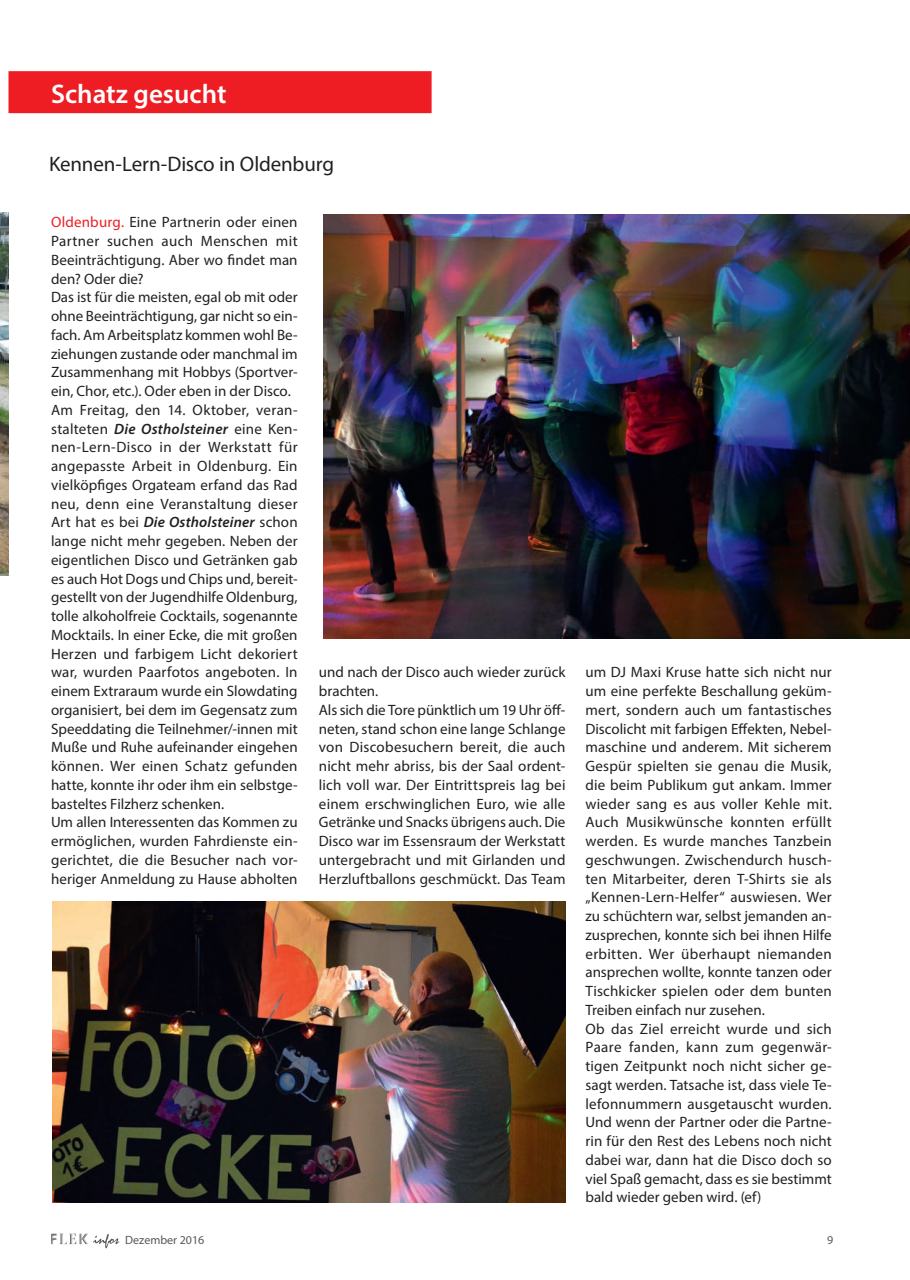
<style>
.page{position:relative;width:910px;height:1280px;background:#fff}
.page>*{position:absolute;margin:0;border:0;box-sizing:border-box;transform-origin:0 0}
.t1{font:600 27px "Myriad Pro";color:#fff}
.t2{font:21px "Myriad Pro";letter-spacing:-.005em;color:#231f20}
.t3{font:15px/18.8px "Myriad Pro";letter-spacing:.005em;color:#231f20}
.t4{font:12px "Myriad Pro";color:#57585a}
.s1{color:#ee1d23}
.s2{font-weight:600;font-style:italic}
</style>
<div class="page">
<svg style="left:69px;top:1233px;width:8px;height:11px"></svg>
<svg style="left:93px;top:1234px;width:26px;height:14px"></svg>
<img style="left:0;top:212px;width:9px;height:364px">
<div style="left:9px;top:71px;width:423px;height:42px;background:#ee1d23"></div>
<img style="left:323px;top:214px;width:587px;height:425px">
<img style="left:52px;top:901px;width:514px;height:301px">
<h1 class="t1" style="left:51px;top:76px;width:177px">Schatz gesucht</h1>
<h2 class="t2" style="left:49px;top:151px;width:287px">Kennen-Lern-Disco in Oldenburg</h2>
<p class="t3" style="left:51px;top:213px;width:248px"><span class="s1">Oldenburg.</span> Eine Partnerin oder einen Partner suchen auch Menschen mit Beeinträchtigung. Aber wo findet man den? Oder die?<br>Das ist für die meisten, egal ob mit oder ohne Beeinträchtigung, gar nicht so ein&shy;fach. Am Arbeitsplatz kommen wohl Be&shy;ziehungen zustande oder manchmal im Zusammenhang mit Hobbys (Sportver&shy;ein, Chor, etc.). Oder eben in der Disco.<br>Am Freitag, den 14. Oktober, veran&shy;stalteten <span class="s2">Die Ostholsteiner</span> eine Ken&shy;nen-Lern-Disco in der Werkstatt für angepasste Arbeit in Oldenburg. Ein vielköpfiges Orgateam erfand das Rad neu, denn eine Veranstaltung dieser Art hat es bei <span class="s2">Die Ostholsteiner</span> schon lange nicht mehr gegeben. Neben der eigentlichen Disco und Getränken gab es auch Hot Dogs und Chips und, bereit&shy;gestellt von der Jugendhilfe Oldenburg, tolle alkoholfreie Cocktails, sogenannte Mocktails. In einer Ecke, die mit großen Herzen und farbigem Licht dekoriert war, wurden Paarfotos angeboten. In einem Extraraum wurde ein Slowdating organisiert, bei dem im Gegensatz zum Speeddating die Teilnehmer/-innen mit Muße und Ruhe aufeinander eingehen können. Wer einen Schatz gefunden hatte, konnte ihr oder ihm ein selbstge&shy;basteltes Filzherz schenken.<br>Um allen Interessenten das Kommen zu ermöglichen, wurden Fahrdienste ein&shy;gerichtet, die die Besucher nach vor&shy;heriger Anmeldung zu Hause abholten</p>
<p class="t3" style="left:319px;top:663px;width:248px">und nach der Disco auch wieder zurück brachten.<br>Als sich die Tore pünktlich um 19 Uhr öff&shy;neten, stand schon eine lange Schlange von Discobesuchern bereit, die auch nicht mehr abriss, bis der Saal ordent&shy;lich voll war. Der Eintrittspreis lag bei einem erschwinglichen Euro, wie alle Getränke und Snacks übrigens auch. Die Disco war im Essensraum der Werkstatt untergebracht und mit Girlanden und Herzluftballons geschmückt. Das Team</p>
<p class="t3" style="left:585px;top:663px;width:248px">um DJ Maxi Kruse hatte sich nicht nur um eine perfekte Beschallung geküm&shy;mert, sondern auch um fantastisches Discolicht mit farbigen Effekten, Nebel&shy;maschine und anderem. Mit sicherem Gespür spielten sie genau die Musik, die beim Publikum gut ankam. Immer wieder sang es aus voller Kehle mit.<br>Auch Musikwünsche konnten erfüllt werden. Es wurde manches Tanzbein geschwungen. Zwischendurch husch&shy;ten Mitarbeiter, deren T-Shirts sie als „Kennen-Lern-Helfer“ auswiesen. Wer zu schüchtern war, selbst jemanden an&shy;zusprechen, konnte sich bei ihnen Hilfe erbitten. Wer überhaupt niemanden ansprechen wollte, konnte tanzen oder Tischkicker spielen oder dem bunten Treiben einfach nur zusehen.<br>Ob das Ziel erreicht wurde und sich Paare fanden, kann zum gegenwär&shy;tigen Zeitpunkt noch nicht sicher ge&shy;sagt werden. Tatsache ist, dass viele Te&shy;lefonnummern ausgetauscht wurden.<br>Und wenn der Partner oder die Partne&shy;rin für den Rest des Lebens noch nicht dabei war, dann hat die Disco doch so viel Spaß gemacht, dass es sie bestimmt bald wieder geben wird. (ef)</p>
<p class="t4" style="left:125px;top:1233px;width:81px">Dezember 2016</p>
<p class="t4" style="left:827px;top:1233px;width:8px">9</p>
</div>
